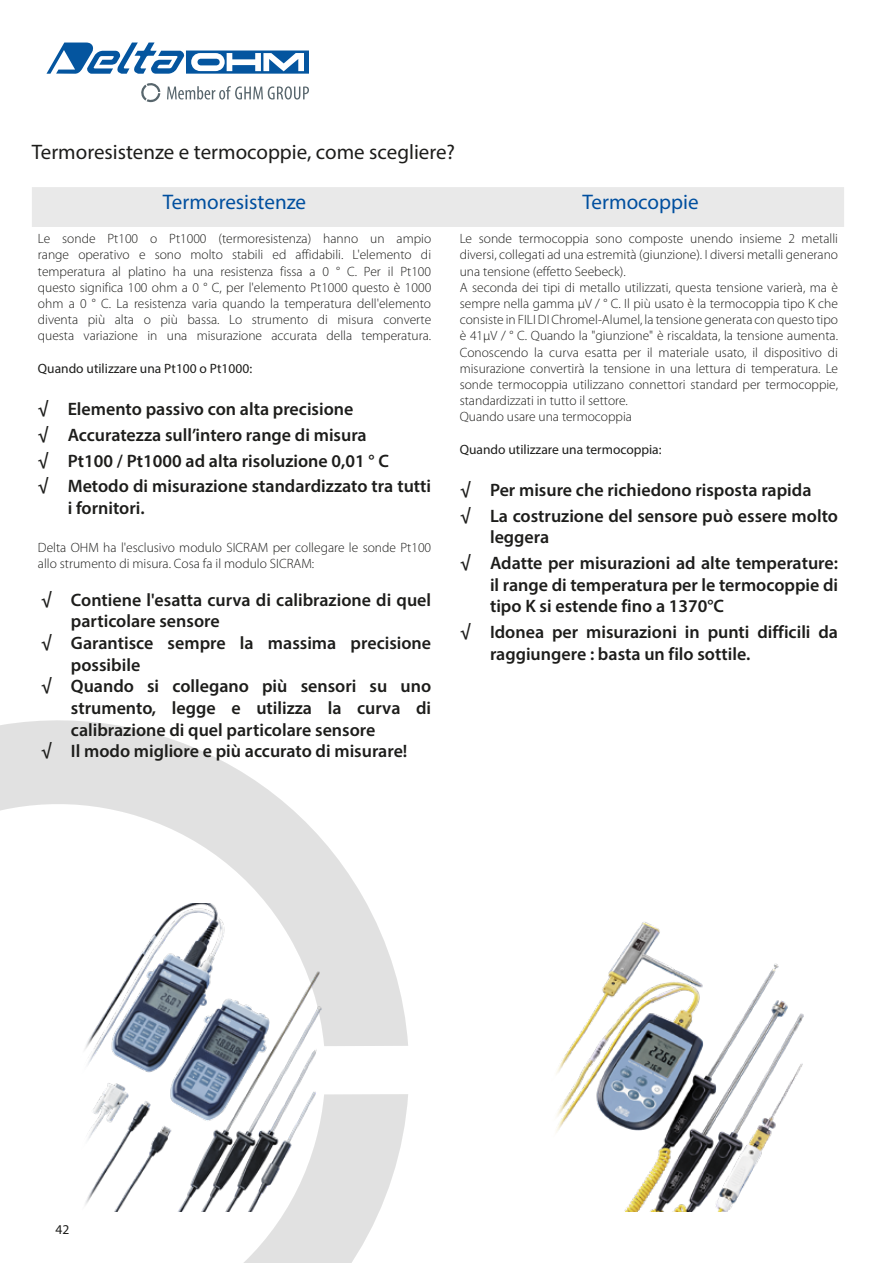
<style>
.page{position:relative;width:893px;height:1263px;background:#fff}
.page>*{position:absolute;margin:0;border:0;box-sizing:border-box;transform-origin:0 0}
.t1{font:21.15px "Myriad Pro";color:#004f9f}
.t2{font:21px "Myriad Pro";color:#1d1d1b}
.t3{font:600 18px/25.8px "Myriad Pro";color:#1d1d1b}
.t4{font:300 13.5px/16.2px "Myriad Pro";color:#1d1d1b}
.t5{font:13.5px "Myriad Pro";color:#1d1d1b}
</style>
<div class="page">
<img style="left:556px;top:922px;width:248px;height:289px">
<img style="left:85px;top:1046px;width:232px;height:48px">
<svg style="left:46px;top:43px;width:263px;height:31px"></svg>
<svg style="left:167px;top:86px;width:142px;height:14px"></svg>
<svg style="left:141px;top:83px;width:19px;height:19px"></svg>
<svg style="left:0;top:720px;width:408px;height:326px"></svg>
<svg style="left:85px;top:1094px;width:323px;height:169px"></svg>
<div style="left:32px;top:187px;width:812px;height:40px;background:#e9e9e9"></div>
<h2 class="t2" style="left:32px;top:139px;width:425px">Termoresistenze e termocoppie, come scegliere?</h2>
<h1 class="t1" style="left:163px;top:189px;width:145px">Termoresistenze</h1>
<h1 class="t1" style="left:583px;top:189px;width:118px">Termocoppie</h1>
<p class="t4" style="left:38px;top:230px;width:395px;text-align:justify">Le sonde Pt100 o Pt1000 (termoresistenza) hanno un ampio range operativo e sono molto stabili ed affidabili. L'elemento di temperatura al platino ha una resistenza fissa a 0 ° C. Per il Pt100 questo significa 100 ohm a 0 ° C, per l'elemento Pt1000 questo è 1000 ohm a 0 ° C. La resistenza varia quando la temperatura dell'elemento diventa più alta o più bassa. Lo strumento di misura converte questa variazione in una misurazione accurata della temperatura.</p>
<p class="t5" style="left:38px;top:360px;width:216px">Quando utilizzare una Pt100 o Pt1000:</p>
<h3 class="t3" style="left:38px;top:395px;width:395px">√ Elemento passivo con alta precisione<br>√ Accuratezza sull’intero range di misura<br>√ Pt100 / Pt1000 ad alta risoluzione 0,01 ° C<br>√ Metodo di misurazione standardizzato tra tutti</h3>
<h3 class="t3" style="left:68px;top:494px;width:78px">i fornitori.</h3>
<p class="t4" style="left:38px;top:539px;width:395px">Delta OHM ha l'esclusivo modulo SICRAM per collegare le sonde Pt100 allo strumento di misura. Cosa fa il modulo SICRAM:</p>
<h3 class="t3" style="left:41px;top:586px;width:392px">√ Contiene l'esatta curva di calibrazione di quel</h3>
<h3 class="t3" style="left:71px;top:608px;width:150px">particolare sensore</h3>
<h3 class="t3" style="left:41px;top:630px;width:392px">√ Garantisce sempre la massima precisione</h3>
<h3 class="t3" style="left:71px;top:651px;width:71px">possibile</h3>
<h3 class="t3" style="left:41px;top:673px;width:392px">√ Quando si collegano più sensori su uno</h3>
<h3 class="t3" style="left:71px;top:694px;width:362px">strumento, legge e utilizza la curva di</h3>
<h3 class="t3" style="left:71px;top:716px;width:306px">calibrazione di quel particolare sensore</h3>
<h3 class="t3" style="left:41px;top:738px;width:368px">√ Il modo migliore e più accurato di misurare!</h3>
<p class="t4" style="left:460px;top:230px;width:380px">Le sonde termocoppia sono composte unendo insieme 2 metalli diversi, collegati ad una estremità (giunzione). I diversi metalli generano una tensione (effetto Seebeck).<br>A seconda dei tipi di metallo utilizzati, questa tensione varierà, ma è sempre nella gamma μV / ° C. Il più usato è la termocoppia tipo K che consiste in FILI DI Chromel-Alumel, la tensione generata con questo tipo è 41μV / ° C. Quando la "giunzione" è riscaldata, la tensione aumenta.<br>Conoscendo la curva esatta per il materiale usato, il dispositivo di misurazione convertirà la tensione in una lettura di temperatura. Le sonde termocoppia utilizzano connettori standard per termocoppie, standardizzati in tutto il settore.<br>Quando usare una termocoppia</p>
<p class="t5" style="left:460px;top:441px;width:203px">Quando utilizzare una termocoppia:</p>
<h3 class="t3" style="left:460px;top:476px;width:379px">√ Per misure che richiedono risposta rapida<br>√ La costruzione del sensore può essere molto</h3>
<h3 class="t3" style="left:460px;top:524px;width:379px;text-indent:30px">leggera<br>√ Adatte per misurazioni ad alte temperature:</h3>
<h3 class="t3" style="left:490px;top:573px;width:350px;line-height:21.6px">il range di temperatura per le termocoppie di tipo K si estende fino a 1370°C</h3>
<h3 class="t3" style="left:490px;top:621px;width:349px;line-height:21.8px;text-indent:-30px">√ Idonea per misurazioni in punti difficili da raggiungere : basta un filo sottile.</h3>
<p class="t5" style="left:55px;top:1221px;width:15px">42</p>
</div>
